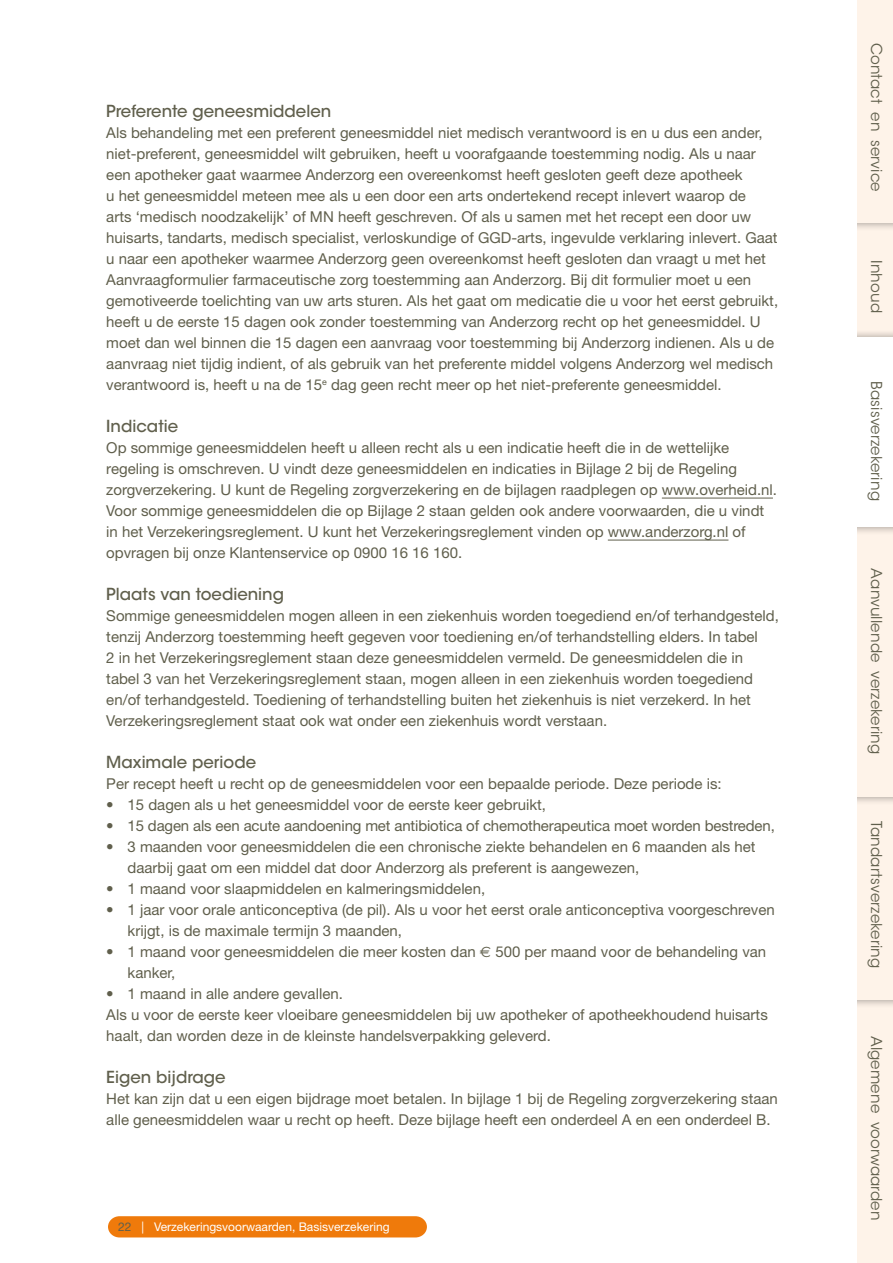
<style>
.page{position:relative;width:893px;height:1263px;background:#fff}
.page>*{position:absolute;margin:0;border:0;box-sizing:border-box;transform-origin:0 0}
.t1{font:500 16.5px "ITC Avant Garde Std";color:#605f4c}
.t2{font:15px/21px "Helvetica Neue LT Std";color:#605f4c}
.t3{font:15px "ITC Avant Garde Std";letter-spacing:.01em;color:#605f4c}
.t4{font:12px "Helvetica Neue LT Std";color:#fff}
.s1{font-family:"Euro Sans"}
.s2{color:#605f4c}
.s3{font-size:16.5px;color:#fef3e9}
</style>
<div class="page">
<hr style="left:662px;top:498px;width:111px;height:1px;background:#605f4c">
<hr style="left:608px;top:540px;width:120px;height:1px;background:#605f4c">
<div style="left:845px;top:945px;width:48px;height:318px;background:#fef3e9"></div>
<div style="left:845px;top:203px;width:48px;height:161px;background:#fef3e9"></div>
<div style="left:837px;top:0;width:56px;height:231px;background:#000;opacity:.4"></div>
<div style="left:845px;top:0;width:48px;height:222px;background:#fef3e9"></div>
<div style="left:837px;top:763px;width:56px;height:246px;background:#000;opacity:.4"></div>
<div style="left:845px;top:770px;width:48px;height:230px;background:#fef3e9"></div>
<div style="left:845px;top:486px;width:48px;height:310px;background:#fef3e9"></div>
<div style="left:837px;top:330px;width:56px;height:205px;background:#000;opacity:.4"></div>
<div style="left:845px;top:338px;width:48px;height:188px;background:#fff"></div>
<div style="left:829px;top:0;width:28px;height:1263px;background:#fff"></div>
<div style="left:108px;top:1216px;width:319px;height:21px;background:#ef7a0b"></div>
<p class="t1" style="left:106px;top:101px;width:226px">Preferente geneesmiddelen</p>
<p class="t2" style="left:106px;top:122px;width:673px">Als behandeling met een preferent geneesmiddel niet medisch verantwoord is en u dus een ander, niet-preferent, geneesmiddel wilt gebruiken, heeft u voorafgaande toestemming nodig. Als u naar een apotheker gaat waarmee Anderzorg een overeenkomst heeft gesloten geeft deze apotheek<br>u het geneesmiddel meteen mee als u een door een arts ondertekend recept inlevert waarop de<br>arts ‘medisch noodzakelijk’ of MN heeft geschreven. Of als u samen met het recept een door uw huisarts, tandarts, medisch specialist, verloskundige of GGD-arts, ingevulde verklaring inlevert. Gaat u naar een apotheker waarmee Anderzorg geen overeenkomst heeft gesloten dan vraagt u met het Aanvraagformulier farmaceutische zorg toestemming aan Anderzorg. Bij dit formulier moet u een gemotiveerde toelichting van uw arts sturen. Als het gaat om medicatie die u voor het eerst gebruikt, heeft u de eerste 15 dagen ook zonder toestemming van Anderzorg recht op het geneesmiddel. U moet dan wel binnen die 15 dagen een aanvraag voor toestemming bij Anderzorg indienen. Als u de aanvraag niet tijdig indient, of als gebruik van het preferente middel volgens Anderzorg wel medisch verantwoord is, heeft u na de 15<sup>e</sup> dag geen recht meer op het niet-preferente geneesmiddel.</p>
<p class="t1" style="left:106px;top:416px;width:73px">Indicatie</p>
<p class="t2" style="left:106px;top:437px;width:672px">Op sommige geneesmiddelen heeft u alleen recht als u een indicatie heeft die in de wettelijke regeling is omschreven. U vindt deze geneesmiddelen en indicaties in Bijlage 2 bij de Regeling zorgverzekering. U kunt de Regeling zorgverzekering en de bijlagen raadplegen op www.overheid.nl.<br>Voor sommige geneesmiddelen die op Bijlage 2 staan gelden ook andere voorwaarden, die u vindt in het Verzekeringsreglement. U kunt het Verzekeringsreglement vinden op www.anderzorg.nl of opvragen bij onze Klantenservice op 0900 16 16 160.</p>
<p class="t1" style="left:106px;top:584px;width:179px">Plaats van toediening</p>
<p class="t2" style="left:106px;top:605px;width:674px">Sommige geneesmiddelen mogen alleen in een ziekenhuis worden toegediend en/of terhandgesteld, tenzij Anderzorg toestemming heeft gegeven voor toediening en/of terhandstelling elders. In tabel<br>2 in het Verzekeringsreglement staan deze geneesmiddelen vermeld. De geneesmiddelen die in tabel 3 van het Verzekeringsreglement staan, mogen alleen in een ziekenhuis worden toegediend en/of terhandgesteld. Toediening of terhandstelling buiten het ziekenhuis is niet verzekerd. In het Verzekeringsreglement staat ook wat onder een ziekenhuis wordt verstaan.</p>
<p class="t1" style="left:106px;top:752px;width:151px">Maximale periode</p>
<p class="t2" style="left:106px;top:773px;width:617px">Per recept heeft u recht op de geneesmiddelen voor een bepaalde periode. Deze periode is:</p>
<p class="t2" style="left:106px;top:794px;width:441px">• 15 dagen als u het geneesmiddel voor de eerste keer gebruikt,</p>
<p class="t2" style="left:106px;top:815px;width:670px">• 15 dagen als een acute aandoening met antibiotica of chemotherapeutica moet worden bestreden,</p>
<p class="t2" style="left:128px;top:836px;width:629px;text-indent:-21px">• 3 maanden voor geneesmiddelen die een chronische ziekte behandelen en 6 maanden als het daarbij gaat om een middel dat door Anderzorg als preferent is aangewezen,</p>
<p class="t2" style="left:106px;top:878px;width:380px">• 1 maand voor slaapmiddelen en kalmeringsmiddelen,</p>
<p class="t2" style="left:128px;top:899px;width:649px;text-indent:-21px">• 1 jaar voor orale anticonceptiva (de pil). Als u voor het eerst orale anticonceptiva voorgeschreven krijgt, is de maximale termijn 3 maanden,</p>
<p class="t2" style="left:128px;top:941px;width:640px;text-indent:-21px">• 1 maand voor geneesmiddelen die meer kosten dan <span class="s1">€</span> 500 per maand voor de behandeling van kanker,</p>
<p class="t2" style="left:106px;top:983px;width:663px">• 1 maand in alle andere gevallen.<br>Als u voor de eerste keer vloeibare geneesmiddelen bij uw apotheker of apotheekhoudend huisarts haalt, dan worden deze in de kleinste handelsverpakking geleverd.</p>
<p class="t1" style="left:106px;top:1067px;width:121px">Eigen bijdrage</p>
<p class="t2" style="left:106px;top:1088px;width:673px">Het kan zijn dat u een eigen bijdrage moet betalen. In bijlage 1 bij de Regeling zorgverzekering staan alle geneesmiddelen waar u recht op heeft. Deze bijlage heeft een onderdeel A en een onderdeel B.</p>
<p class="t4" style="left:118px;top:1219px;width:273px"><span class="s2">22</span> | Verzekeringsvoorwaarden, Basisverzekering</p>
<p class="t3" style="left:885px;top:43px;width:151px;rotate:90deg">Contact<span class="s3">_</span>en<span class="s3">_</span>service</p>
<p class="t3" style="left:885px;top:260px;width:54px;rotate:90deg">Inhoud</p>
<p class="t3" style="left:885px;top:381px;width:121px;rotate:90deg">Basisverzekering</p>
<p class="t3" style="left:885px;top:568px;width:187px;rotate:90deg">Aanvullende<span class="s3">_</span>verzekering</p>
<p class="t3" style="left:885px;top:821px;width:149px;rotate:90deg">Tandartsverzekering</p>
<p class="t3" style="left:885px;top:1036px;width:186px;rotate:90deg">Algemene<span class="s3">_</span>voorwaarden</p>
</div>
